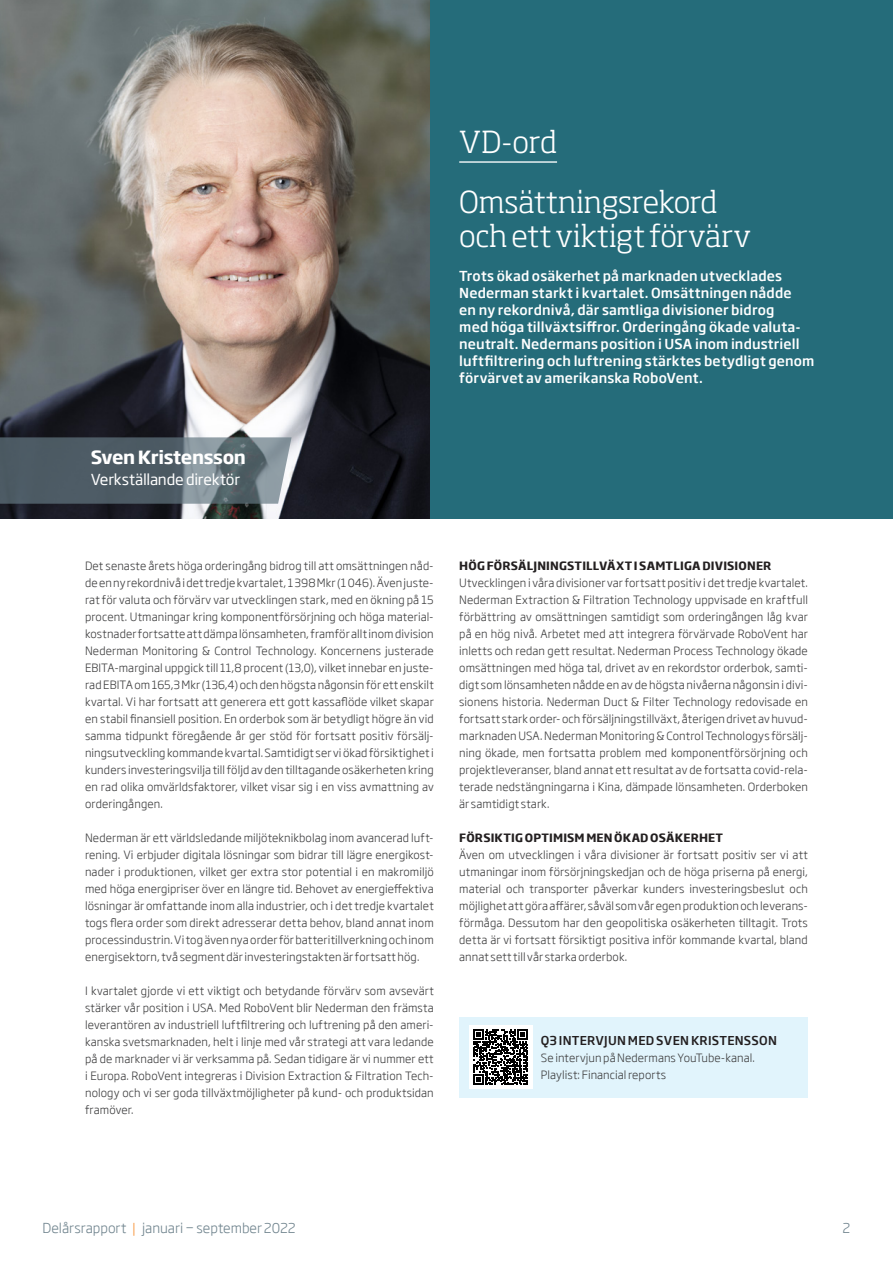
<style>
.page{position:relative;width:893px;height:1263px;background:#fff}
.page>*{position:absolute;margin:0;border:0;box-sizing:border-box;transform-origin:0 0}
.Rubrik_2_-_negativ{font:300 30px/34px "Soho Std";letter-spacing:-.01em;color:#fff}
.Rubrik_underline_-_n{font:300 30px "Soho Std";color:#fff}
.t1{font:700 18px "Soho Gothic Pro";letter-spacing:-.02em;color:#fff}
.t2{font:15px "Soho Gothic Pro";letter-spacing:-.015em;color:#fff}
.VD-ord_Ingress_neg{font:500 13.5px/17px "Soho Gothic Std";letter-spacing:.01em;color:#fff}
.t3{font:300 13.5px "Soho Gothic Std";color:#70848e}
.Brödtext{font:500 12px "Soho Gothic Std";letter-spacing:.015em;color:#231f20}
.Brödtext-2{font:300 11.25px/17px "Soho Gothic Std";letter-spacing:.005em;color:#3e3e3f;text-align:justify}
.Underrubrik_1{font:700 11.25px "Soho Gothic Std";letter-spacing:.015em;color:#231f20}
.s1{color:#f7953c}
</style>
<div class="page">
<div style="left:429px;top:0;width:464px;height:519px;background:#256c7a"></div>
<img style="left:0;top:0;width:429px;height:519px">
<div style="left:459px;top:1017px;width:349px;height:81px;background:#e1f4fc"></div>
<div style="left:469px;top:1025px;width:64px;height:64px;background:#fff"></div>
<svg style="left:473px;top:1030px;width:55px;height:55px"></svg>
<svg style="left:0;top:437px;width:292px;height:67px;background:#5c6a73"></svg>
<hr style="left:459px;top:161px;width:98px;height:2px;background:#fff">
<p class="t1" style="left:91px;top:442px;width:157px">Sven Kristensson</p>
<p class="t2" style="left:91px;top:467px;width:151px">Verkställande direktör</p>
<p class="Rubrik_underline_-_n" style="left:459px;top:123px;width:99px">VD-ord</p>
<p class="Rubrik_2_-_negativ" style="left:459px;top:184px;width:293px">Omsättningsrekord och ett viktigt förvärv</p>
<p class="VD-ord_Ingress_neg" style="left:459px;top:267px;width:357px">Trots ökad osäkerhet på marknaden utvecklades Nederman starkt i kvartalet. Omsättningen nådde<br>en ny rekordnivå, där samtliga divisioner bidrog<br>med höga tillväxtsiffror. Orderingång ökade valuta&shy;neutralt. Nedermans position i USA inom industriell luftfiltrering och luftrening stärktes betydligt genom förvärvet av amerikanska RoboVent.</p>
<p class="Brödtext-2" style="left:85px;top:557px;width:350px">Det senaste årets höga orderingång bidrog till att omsättningen nåd&shy;de en ny rekordnivå i det tredje kvartalet, 1 398 Mkr (1 046). Även juste&shy;rat för valuta och förvärv var utvecklingen stark, med en ökning på 15 procent. Utmaningar kring komponentförsörjning och höga material&shy;kostnader fortsatte att dämpa lönsamheten, framför allt inom division Nederman Monitoring &amp; Control Technology. Koncernens justerade EBITA-marginal uppgick till 11,8 procent (13,0), vilket innebar en juste&shy;rad EBITA om 165,3 Mkr (136,4) och den högsta någonsin för ett enskilt kvartal. Vi har fortsatt att generera ett gott kassaflöde vilket skapar en stabil finansiell position. En orderbok som är betydligt högre än vid samma tidpunkt föregående år ger stöd för fortsatt positiv försälj&shy;ningsutveckling kommande kvartal. Samtidigt ser vi ökad försiktighet i kunders investeringsvilja till följd av den tilltagande osäkerheten kring en rad olika omvärldsfaktorer, vilket visar sig i en viss avmattning av orderingången.</p>
<p class="Brödtext-2" style="left:85px;top:829px;width:350px">Nederman är ett världsledande miljöteknikbolag inom avancerad luft&shy;rening. Vi erbjuder digitala lösningar som bidrar till lägre energikost&shy;nader i produktionen, vilket ger extra stor potential i en makromiljö med höga energipriser över en längre tid. Behovet av energieffektiva lösningar är omfattande inom alla industrier, och i det tredje kvartalet togs flera order som direkt adresserar detta behov, bland annat inom processindustrin. Vi tog även nya order för batteritillverkning och inom energisektorn, två segment där investeringstakten är fortsatt hög.</p>
<p class="Brödtext-2" style="left:85px;top:983px;width:350px">I kvartalet gjorde vi ett viktigt och betydande förvärv som avsevärt stärker vår position i USA. Med RoboVent blir Nederman den främsta leverantören av industriell luftfiltrering och luftrening på den ameri&shy;kanska svetsmarknaden, helt i linje med vår strategi att vara ledande på de marknader vi är verksamma på. Sedan tidigare är vi nummer ett i Europa. RoboVent integreras i Division Extraction &amp; Filtration Tech&shy;nology och vi ser goda tillväxtmöjligheter på kund- och produktsidan framöver.</p>
<p class="Underrubrik_1" style="left:459px;top:558px;width:314px">HÖG FÖRSÄLJNINGSTILLVÄXT I SAMTLIGA DIVISIONER</p>
<p class="Brödtext-2" style="left:459px;top:574px;width:350px">Utvecklingen i våra divisioner var fortsatt positiv i det tredje kvartalet.<br>Nederman Extraction &amp; Filtration Technology uppvisade en kraftfull förbättring av omsättningen samtidigt som orderingången låg kvar på en hög nivå. Arbetet med att integrera förvärvade RoboVent har inletts och redan gett resultat. Nederman Process Technology ökade omsättningen med höga tal, drivet av en rekordstor orderbok, samti&shy;digt som lönsamheten nådde en av de högsta nivåerna någonsin i divi&shy;sionens historia. Nederman Duct &amp; Filter Technology redovisade en fortsatt stark order- och försäljningstillväxt, återigen drivet av huvud&shy;marknaden USA. Nederman Monitoring &amp; Control Technologys försälj&shy;ning ökade, men fortsatta problem med komponentförsörjning och projektleveranser, bland annat ett resultat av de fortsatta covid-rela&shy;terade nedstängningarna i Kina, dämpade lönsamheten. Orderboken är samtidigt stark.</p>
<p class="Underrubrik_1" style="left:459px;top:830px;width:265px">FÖRSIKTIG OPTIMISM MEN ÖKAD OSÄKERHET</p>
<p class="Brödtext-2" style="left:459px;top:846px;width:350px">Även om utvecklingen i våra divisioner är fortsatt positiv ser vi att utmaningar inom försörjningskedjan och de höga priserna på energi, material och transporter påverkar kunders investeringsbeslut och möjlighet att göra affärer, såväl som vår egen produktion och leverans&shy;förmåga. Dessutom har den geopolitiska osäkerheten tilltagit. Trots detta är vi fortsatt försiktigt positiva inför kommande kvartal, bland annat sett till vår starka orderbok.</p>
<p class="Brödtext" style="left:541px;top:1033px;width:238px">Q3 INTERVJUN MED SVEN KRISTENSSON</p>
<p class="Brödtext-2" style="left:541px;top:1050px;width:215px">Se intervjun på Nedermans YouTube-kanal.<br>Playlist: Financial reports</p>
<p class="t3" style="left:43px;top:1220px;width:255px">Delårsrapport <span class="s1">|</span> januari − september 2022</p>
<p class="t3" style="left:843px;top:1220px;width:9px">2</p>
</div>
